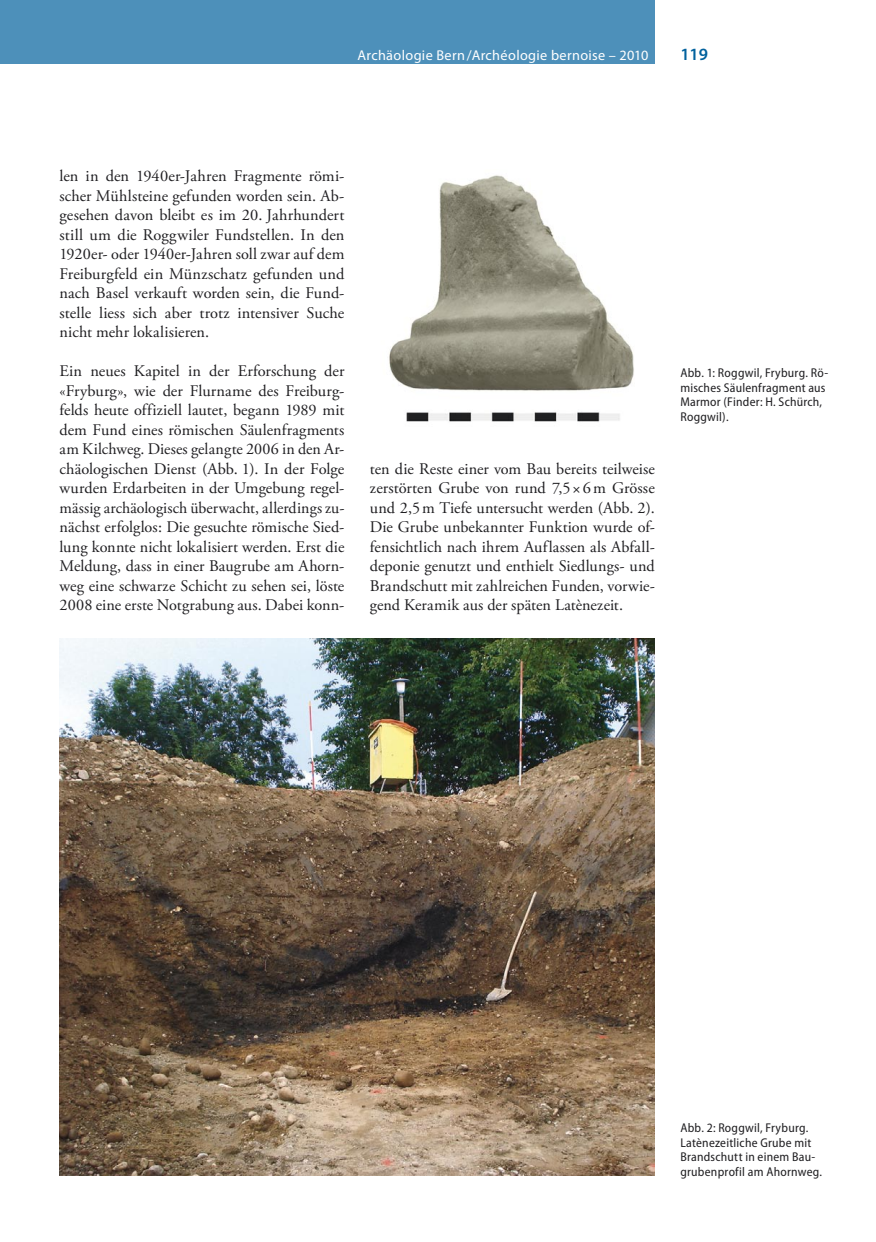
<style>
.page{position:relative;width:876px;height:1242px;background:#fff}
.page>*{position:absolute;margin:0;border:0;box-sizing:border-box;transform-origin:0 0}
.t1{font:600 17.25px "Myriad Pro";color:#00619d}
.b_____Lesetext_1erAbsatz{font:16.2px/19.5px "Adobe Garamond Pro";color:#1f1e21;text-align:justify}
.t2{font:14.25px "Myriad Pro";letter-spacing:.025em;color:#fff}
.c___Abbildungslegende{font:semi-condensed 12.75px/14.7px "Myriad Pro";letter-spacing:.02em;color:#1f1e21}
</style>
<div class="page">
<div style="left:0;top:0;width:655px;height:64px;background:#4d90ba"></div>
<img style="left:60px;top:638px;width:595px;height:538px">
<img style="left:389px;top:175px;width:245px;height:247px">
<p class="t2" style="left:358px;top:47px;width:292px">Archäologie Bern/Archéologie bernoise – 2010</p>
<p class="t1" style="left:680px;top:44px;width:29px">119</p>
<p class="b_____Lesetext_1erAbsatz" style="left:60px;top:167px;width:286px">len in den 1940er-Jahren Fragmente römi&shy;scher Mühlsteine gefunden worden sein. Ab&shy;gesehen davon bleibt es im 20. Jahrhundert still um die Roggwiler Fundstellen. In den 1920er- oder 1940er-Jahren soll zwar auf dem Freiburgfeld ein Münzschatz gefunden und nach Basel verkauft worden sein, die Fund&shy;stelle liess sich aber trotz intensiver Suche nicht mehr lokalisieren.</p>
<p class="b_____Lesetext_1erAbsatz" style="left:60px;top:362px;width:286px">Ein neues Kapitel in der Erforschung der «Fryburg», wie der Flurname des Freiburg&shy;felds heute offiziell lautet, begann 1989 mit dem Fund eines römischen Säulenfragments am Kilchweg. Dieses gelangte 2006 in den Ar&shy;chäologischen Dienst (Abb. 1). In der Folge wurden Erdarbeiten in der Umgebung regel&shy;mässig archäologisch überwacht, allerdings zu&shy;nächst erfolglos: Die gesuchte römische Sied&shy;lung konnte nicht lokalisiert werden. Erst die Meldung, dass in einer Baugrube am Ahorn&shy;weg eine schwarze Schicht zu sehen sei, löste 2008 eine erste Notgrabung aus. Dabei konn-</p>
<p class="b_____Lesetext_1erAbsatz" style="left:370px;top:459px;width:286px">ten die Reste einer vom Bau bereits teilweise zerstörten Grube von rund 7,5 × 6 m Grösse und 2,5 m Tiefe untersucht werden (Abb. 2).<br>Die Grube unbekannter Funktion wurde of&shy;fensichtlich nach ihrem Auflassen als Abfall&shy;deponie genutzt und enthielt Siedlungs- und Brandschutt mit zahlreichen Funden, vorwie&shy;gend Keramik aus der späten Latènezeit.</p>
<p class="c___Abbildungslegende" style="left:680px;top:365px;width:149px">Abb. 1: Roggwil, Fryburg. Rö&shy;misches Säulenfragment aus<br>Marmor (Finder: H. Schürch,<br>Roggwil).</p>
<p class="c___Abbildungslegende" style="left:680px;top:1120px;width:143px">Abb. 2: Roggwil, Fryburg.<br>Latènezeitliche Grube mit<br>Brandschutt in einem Bau&shy;grubenprofil am Ahornweg.</p>
</div>
